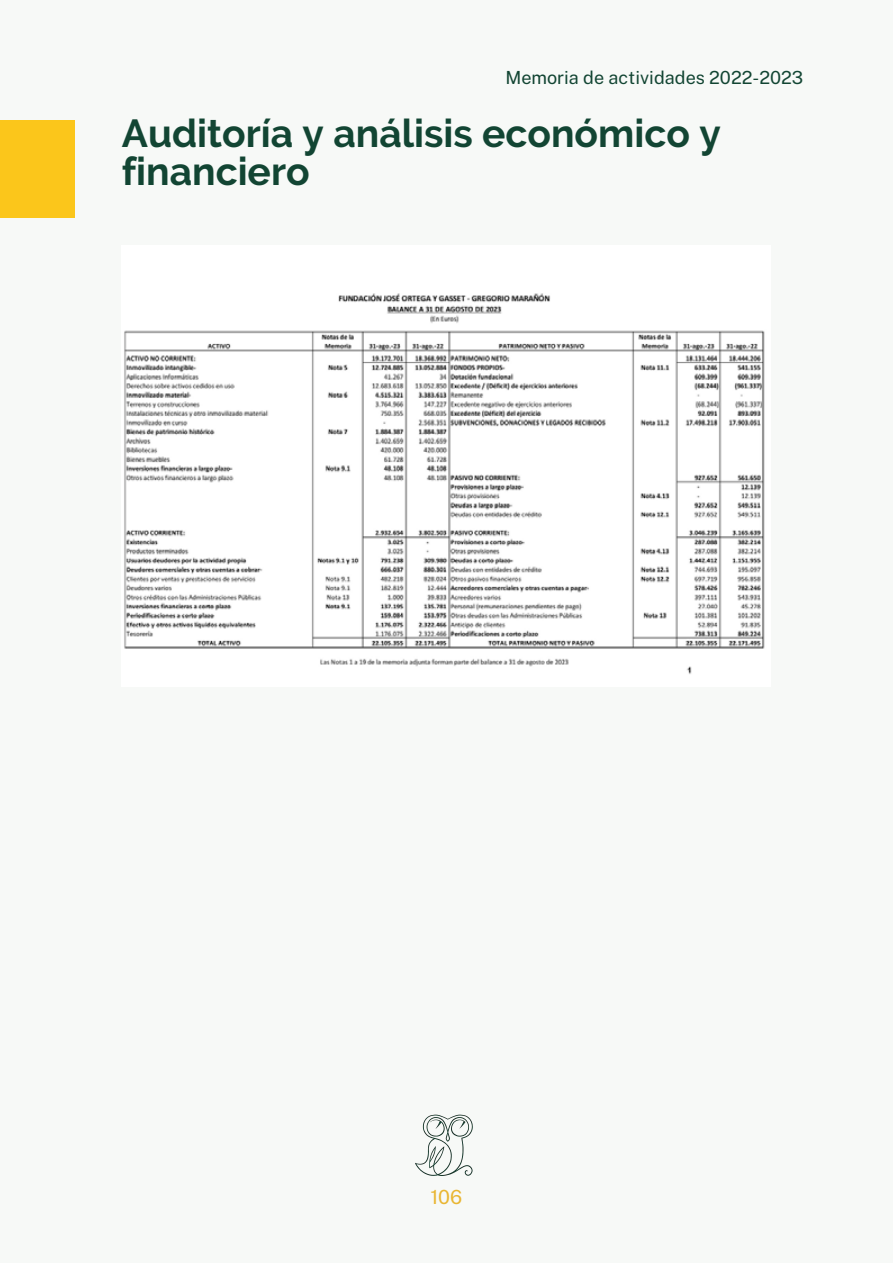
<style>
.page{position:relative;width:893px;height:1264px;background:#fff}
.page>*{position:absolute;margin:0;border:0;box-sizing:border-box;transform-origin:0 0}
.t1{font:700 39px/38.2px "Raleway";color:#124533}
.t2{font:19.5px "Public Sans";color:#e9b632}
.t3{font:18px "Public Sans";color:#124533}
</style>
<div class="page">
<div style="left:0;top:0;width:892px;height:1262px;background:#f7f9f7"></div>
<img style="left:415px;top:1114px;width:58px;height:62px">
<img style="left:124px;top:293px;width:641px;height:381px">
<div style="left:0;top:120px;width:75px;height:98px;background:#fbc61b"></div>
<p class="t3" style="left:505px;top:67px;width:299px">Memoria de actividades 2022-2023</p>
<p class="t1" style="left:122px;top:114px;width:600px">Auditoría y análisis económico y financiero</p>
<p class="t2" style="left:430px;top:1184px;width:33px">106</p>
</div>
